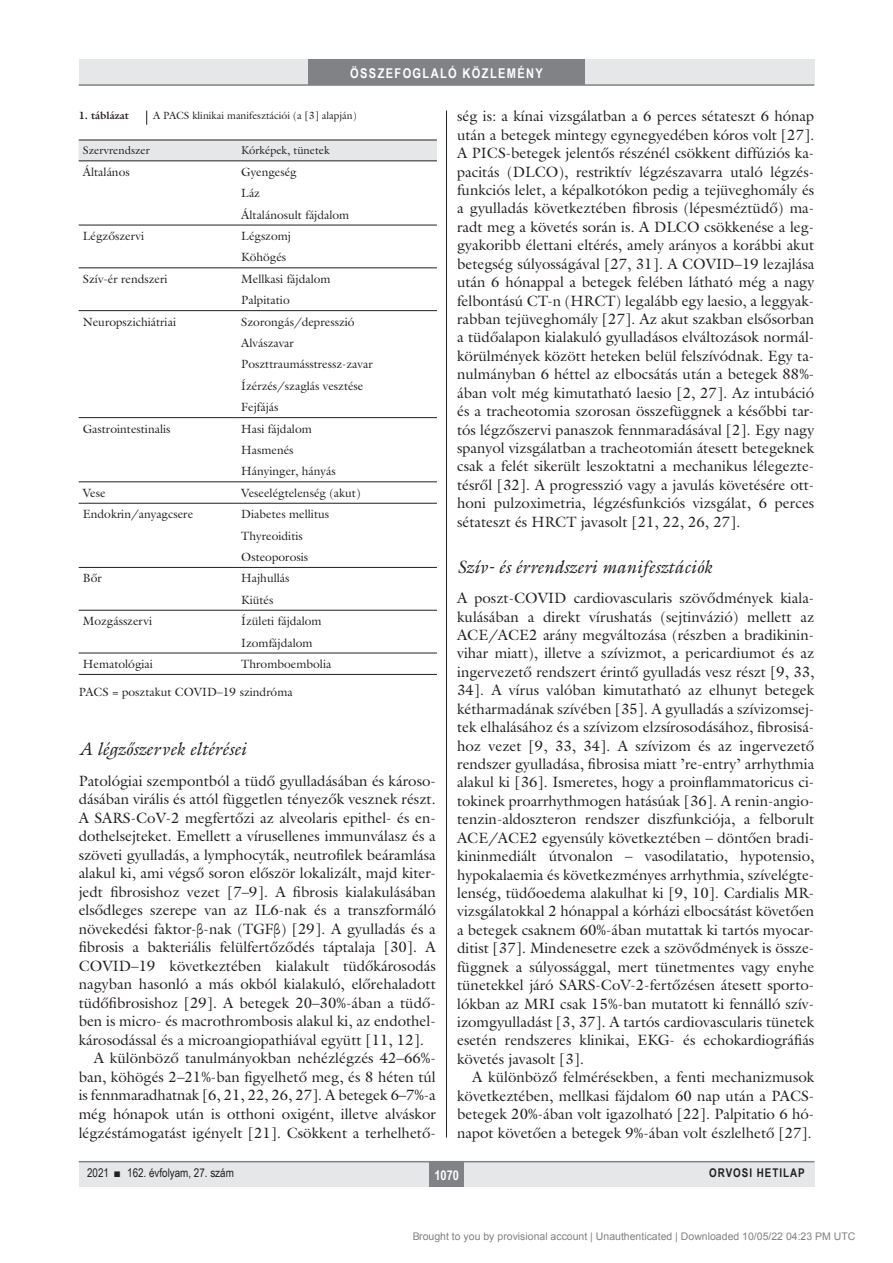
<style>
.page{position:relative;width:893px;height:1263px;background:#fff}
.page>*{position:absolute;margin:0;border:0;box-sizing:border-box;transform-origin:0 0}
.alcimkurziv{font:italic 18px "Galliard Reg";color:#231f20}
.Body_tompa{font:15px/18.5px "Galliard Reg";color:#231f20;text-align:justify}
.Body_Text{font:15px/18.5px "Galliard Reg";color:#231f20;text-align:justify}
.t1{font:700 13.5px "Arial Narrow";letter-spacing:.1em;color:#fff}
.tabla{font:12px "Galliard Reg";color:#231f20}
.tompa_8_10{font:12px "Galliard Reg";color:#231f20}
.t2{font:12px "Arial Narrow";color:#231f20}
.t3{font:700 12px "Arial Narrow";letter-spacing:.08em;color:#231f20}
.tablafej{font:11.25px "Galliard Reg";color:#231f20}
.t4{font:10.5px "Arial";color:rgb(0 0 0/.5)}
.kepalairas2{font:10.5px "Galliard Reg";color:#231f20}
.kepalairas1{font:700 10.5px "Galliard Reg";color:#231f20}
.s1{font-family:"Garamond Premr Pro"}
</style>
<div class="page">
<div style="left:79px;top:1161px;width:735px;height:25px;background:#e6e7e9"></div>
<hr style="left:79px;top:1161px;width:735px;height:1px;background:#808285">
<div style="left:430px;top:1161px;width:34px;height:25px;background:#808285"></div>
<div style="left:79px;top:60px;width:735px;height:25px;background:#e6e7e9"></div>
<div style="left:308px;top:60px;width:277px;height:25px;background:#808285"></div>
<hr style="left:79px;top:84px;width:735px;height:2px;background:#808285">
<hr style="left:446px;top:111px;width:1px;height:1026px;background:#231f20">
<svg style="left:146px;top:111px;width:1px;height:14px"></svg>
<div style="left:79px;top:141px;width:358px;height:19px;background:#e6e7e9"></div>
<hr style="left:79px;top:225px;width:158px;height:1px;background:#231f20">
<hr style="left:79px;top:267px;width:158px;height:1px;background:#231f20">
<hr style="left:79px;top:310px;width:158px;height:1px;background:#231f20">
<hr style="left:79px;top:417px;width:158px;height:1px;background:#231f20">
<hr style="left:79px;top:481px;width:158px;height:1px;background:#231f20">
<hr style="left:237px;top:481px;width:200px;height:1px;background:#231f20">
<hr style="left:79px;top:503px;width:158px;height:1px;background:#231f20">
<hr style="left:79px;top:567px;width:158px;height:1px;background:#231f20">
<hr style="left:79px;top:610px;width:158px;height:1px;background:#231f20">
<hr style="left:79px;top:653px;width:158px;height:1px;background:#231f20">
<hr style="left:237px;top:653px;width:200px;height:1px;background:#231f20">
<hr style="left:79px;top:674px;width:158px;height:1px;background:#231f20">
<hr style="left:237px;top:225px;width:200px;height:1px;background:#231f20">
<hr style="left:237px;top:267px;width:200px;height:1px;background:#231f20">
<hr style="left:237px;top:310px;width:200px;height:1px;background:#231f20">
<hr style="left:237px;top:417px;width:200px;height:1px;background:#231f20">
<hr style="left:237px;top:503px;width:200px;height:1px;background:#231f20">
<hr style="left:237px;top:567px;width:200px;height:1px;background:#231f20">
<hr style="left:237px;top:610px;width:200px;height:1px;background:#231f20">
<hr style="left:237px;top:674px;width:200px;height:1px;background:#231f20">
<hr style="left:79px;top:140px;width:158px;height:1px;background:#231f20">
<hr style="left:237px;top:140px;width:200px;height:1px;background:#231f20">
<hr style="left:79px;top:160px;width:158px;height:1px;background:#231f20">
<hr style="left:237px;top:160px;width:200px;height:1px;background:#231f20">
<p class="t1" style="left:350px;top:63px;width:194px">ÖSSZEFOGLALÓ KÖZLEMÉNY</p>
<p class="kepalairas1" style="left:79px;top:109px;width:52px">1. táblázat</p>
<p class="kepalairas2" style="left:153px;top:109px;width:205px">A PACS klinikai manifesztációi (a [3] alapján)</p>
<p class="tablafej" style="left:83px;top:144px;width:68px">Szervrendszer</p>
<p class="tablafej" style="left:241px;top:144px;width:90px">Kórképek, tünetek</p>
<p class="tabla" style="left:83px;top:164px;width:48px">Általános</p>
<p class="tabla" style="left:241px;top:164px;width:57px">Gyengeség</p>
<p class="tabla" style="left:241px;top:186px;width:20px">Láz</p>
<p class="tabla" style="left:241px;top:207px;width:110px">Általánosult fájdalom</p>
<p class="tabla" style="left:83px;top:228px;width:63px">Légzőszervi</p>
<p class="tabla" style="left:241px;top:228px;width:51px">Légszomj</p>
<p class="tabla" style="left:241px;top:250px;width:46px">Köhögés</p>
<p class="tabla" style="left:83px;top:271px;width:86px">Szív-ér rendszeri</p>
<p class="tabla" style="left:241px;top:271px;width:91px">Mellkasi fájdalom</p>
<p class="tabla" style="left:241px;top:293px;width:50px">Palpitatio</p>
<p class="tabla" style="left:83px;top:314px;width:95px">Neuropszichiátriai</p>
<p class="tabla" style="left:241px;top:314px;width:115px">Szorongás/depresszió</p>
<p class="tabla" style="left:241px;top:335px;width:54px">Alvászavar</p>
<p class="tabla" style="left:241px;top:357px;width:133px">Poszttraumásstressz-zavar</p>
<p class="tabla" style="left:241px;top:378px;width:124px">Ízérzés/szaglás vesztése</p>
<p class="tabla" style="left:241px;top:400px;width:39px">Fejfájás</p>
<p class="tabla" style="left:83px;top:421px;width:89px">Gastrointestinalis</p>
<p class="tabla" style="left:241px;top:421px;width:72px">Hasi fájdalom</p>
<p class="tabla" style="left:241px;top:442px;width:54px">Hasmenés</p>
<p class="tabla" style="left:241px;top:464px;width:96px">Hányinger, hányás</p>
<p class="tabla" style="left:83px;top:485px;width:24px">Vese</p>
<p class="tabla" style="left:241px;top:485px;width:121px">Veseelégtelenség (akut)</p>
<p class="tabla" style="left:83px;top:507px;width:112px">Endokrin/anyagcsere</p>
<p class="tabla" style="left:241px;top:507px;width:89px">Diabetes mellitus</p>
<p class="tabla" style="left:241px;top:528px;width:63px">Thyreoiditis</p>
<p class="tabla" style="left:241px;top:549px;width:68px">Osteoporosis</p>
<p class="tabla" style="left:83px;top:571px;width:20px">Bőr</p>
<p class="tabla" style="left:241px;top:571px;width:50px">Hajhullás</p>
<p class="tabla" style="left:241px;top:592px;width:34px">Kiütés</p>
<p class="tabla" style="left:83px;top:614px;width:71px">Mozgásszervi</p>
<p class="tabla" style="left:241px;top:614px;width:82px">Ízületi fájdalom</p>
<p class="tabla" style="left:241px;top:635px;width:73px">Izomfájdalom</p>
<p class="tabla" style="left:83px;top:656px;width:72px">Hematológiai</p>
<p class="tabla" style="left:241px;top:656px;width:92px">Thromboembolia</p>
<p class="tompa_8_10" style="left:79px;top:684px;width:216px">PACS = posztakut COVID–19 szindróma</p>
<p class="alcimkurziv" style="left:79px;top:738px;width:169px">A légzőszervek eltérései</p>
<p class="Body_tompa" style="left:79px;top:771px;width:359px">Patológiai szempontból a tüdő gyulladásában és károso&shy;dásában virális és attól független tényezők vesznek részt.<br>A SARS-CoV-2 megfertőzi az alveolaris epithel- és en&shy;dothelsejteket. Emellett a vírusellenes immunválasz és a szöveti gyulladás, a lymphocyták, neutrofilek beáramlása alakul ki, ami végső soron először lokalizált, majd kiter&shy;jedt fibrosishoz vezet [7–9]. A fibrosis kialakulásában elsődleges szerepe van az IL6-nak és a transzformáló növekedési faktor-<span class="s1">β</span>-nak (TGF<span class="s1">β</span>) [29]. A gyulladás és a fibrosis a bakteriális felülfertőződés táptalaja [30]. A COVID–19 következtében kialakult tüdőkárosodás nagyban hasonló a más okból kialakuló, előrehaladott tüdőfibrosishoz [29]. A betegek 20–30%-ában a tüdő&shy;ben is micro- és macrothrombosis alakul ki, az endothel&shy;károsodással és a microangiopathiával együtt [11, 12].</p>
<p class="Body_Text" style="left:79px;top:1049px;width:359px;text-indent:15px">A különböző tanulmányokban nehézlégzés 42–66%- ban, köhögés 2–21%-ban figyelhető meg, és 8 héten túl is fennmaradhatnak [6, 21, 22, 26, 27]. A betegek 6–7%-a még hónapok után is otthoni oxigént, illetve alváskor légzéstámogatást igényelt [21]. Csökkent a terhelhető-</p>
<p class="Body_Text" style="left:457px;top:107px;width:359px;text-align:left">ség is: a kínai vizsgálatban a 6 perces sétateszt 6 hónap után a betegek mintegy egynegyedében kóros volt [27].<br>A PICS-betegek jelentős részénél csökkent diffúziós ka&shy;pacitás (DLCO), restriktív légzészavarra utaló légzés&shy;funkciós lelet, a képalkotókon pedig a tejüveghomály és a gyulladás következtében fibrosis (lépesméztüdő) ma&shy;radt meg a követés során is. A DLCO csökkenése a leg&shy;gyakoribb élettani eltérés, amely arányos a korábbi akut betegség súlyosságával [27, 31]. A COVID–19 lezajlása után 6 hónappal a betegek felében látható még a nagy felbontású CT-n (HRCT) legalább egy laesio, a leggyak&shy;rabban tejüveghomály [27]. Az akut szakban elsősorban a tüdőalapon kialakuló gyulladásos elváltozások normál&shy;körülmények között heteken belül felszívódnak. Egy ta&shy;nulmányban 6 héttel az elbocsátás után a betegek 88%- ában volt még kimutatható laesio [2, 27]. Az intubáció és a tracheotomia szorosan összefüggnek a későbbi tar&shy;tós légzőszervi panaszok fennmaradásával [2]. Egy nagy spanyol vizsgálatban a tracheotomián átesett betegeknek csak a felét sikerült leszoktatni a mechanikus lélegezte&shy;tésről [32]. A progresszió vagy a javulás követésére ott&shy;honi pulzoximetria, légzésfunkciós vizsgálat, 6 perces sétateszt és HRCT javasolt [21, 22, 26, 27].</p>
<p class="alcimkurziv" style="left:457px;top:555px;width:257px">Szív- és érrendszeri manifesztációk</p>
<p class="Body_tompa" style="left:457px;top:589px;width:359px">A poszt-COVID cardiovascularis szövődmények kiala&shy;kulásában a direkt vírushatás (sejtinvázió) mellett az ACE/ACE2 arány megváltozása (részben a bradikinin&shy;vihar miatt), illetve a szívizmot, a pericardiumot és az ingervezető rendszert érintő gyulladás vesz részt [9, 33, 34]. A vírus valóban kimutatható az elhunyt betegek kétharmadának szívében [35]. A gyulladás a szívizomsej&shy;tek elhalásához és a szívizom elzsírosodásához, fibrosisá&shy;hoz vezet [9, 33, 34]. A szívizom és az ingervezető rendszer gyulladása, fibrosisa miatt ’re-entry’ arrhythmia alakul ki [36]. Ismeretes, hogy a proinflammatoricus ci&shy;tokinek proarrhythmogen hatásúak [36]. A renin-angio&shy;tenzin-aldoszteron rendszer diszfunkciója, a felborult ACE/ACE2 egyensúly következtében – döntően bradi&shy;kininmediált útvonalon – vasodilatatio, hypotensio, hypokalaemia és következményes arrhythmia, szívelégte&shy;lenség, tüdőoedema alakulhat ki [9, 10]. Cardialis MR&shy;vizsgálatokkal 2 hónappal a kórházi elbocsátást követően a betegek csaknem 60%-ában mutattak ki tartós myocar&shy;ditist [37]. Mindenesetre ezek a szövődmények is össze&shy;függnek a súlyossággal, mert tünetmentes vagy enyhe tünetekkel járó SARS-CoV-2-fertőzésen átesett sporto&shy;lókban az MRI csak 15%-ban mutatott ki fennálló szív&shy;izomgyulladást [3, 37]. A tartós cardiovascularis tünetek esetén rendszeres klinikai, EKG- és echokardiográfiás követés javasolt [3].</p>
<p class="Body_Text" style="left:457px;top:1068px;width:359px;text-indent:15px">A különböző felmérésekben, a fenti mechanizmusok következtében, mellkasi fájdalom 60 nap után a PACS&shy;betegek 20%-ában volt igazolható [22]. Palpitatio 6 hó&shy;napot követően a betegek 9%-ában volt észlelhető [27].</p>
<p class="t2" style="left:87px;top:1164px;width:148px">2021 ■ 162. évfolyam, 27. szám</p>
<p class="t1" style="left:434px;top:1165px;width:26px">1070</p>
<p class="t3" style="left:709px;top:1164px;width:97px">ORVOSI HETILAP</p>
<p class="t4" style="left:412px;top:1231px;width:445px">Brought to you by provisional account | Unauthenticated | Downloaded 10/05/22 04:23 PM UTC</p>
</div>
